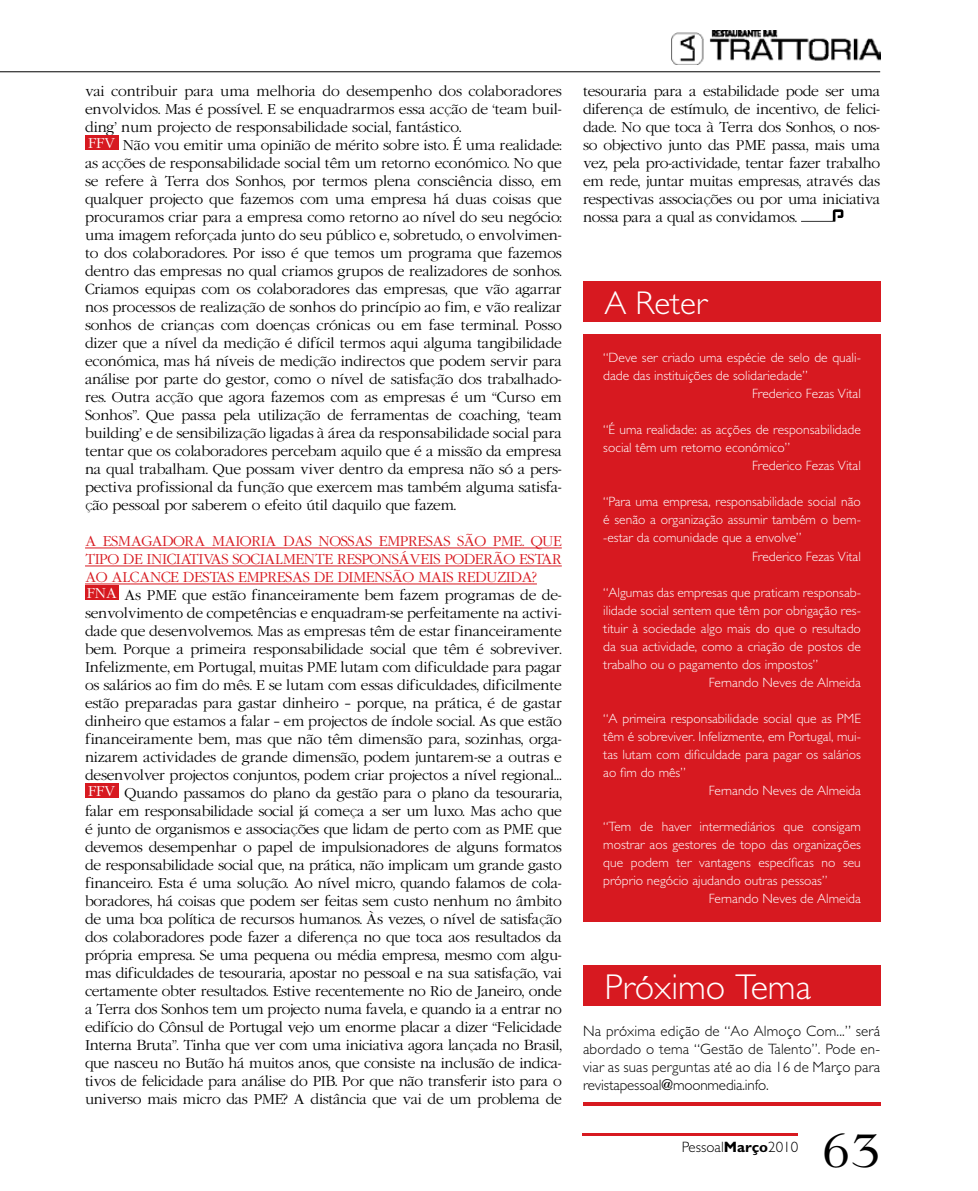
<style>
.page{position:relative;width:978px;height:1191px;background:#fff}
.page>*{position:absolute;margin:0;border:0;box-sizing:border-box;transform-origin:0 0}
.t1{font:45px "Lingwood";color:#000}
.t2{font:300 36px "Gentle Sans";color:#fff}
.t3{font:300 33px "Gentle Sans";color:#fff}
.t4{font:300 15px/18px "Gentle Sans";letter-spacing:-.01em;color:#000;text-align:justify}
.t5{font:300 13.5px/18px "Garamond";letter-spacing:-.01em;color:#000}
.t6{font:300 13.5px "Gentle Sans";color:#fff}
.t7{font:300 13.5px "Garamond";letter-spacing:-.025em;color:#d71920}
.s1{color:#fff}
.s2{color:#d71920}
.s3{font-weight:700}
</style>
<div class="page">
<hr style="left:0;top:71px;width:880px;height:1px;background:#000">
<hr style="left:582px;top:1133px;width:216px;height:2px;background:#d71920">
<img style="left:671px;top:30px;width:209px;height:34px">
<hr style="left:85px;top:547px;width:477px;height:1px;background:#d71920">
<hr style="left:85px;top:565px;width:477px;height:1px;background:#d71920">
<hr style="left:85px;top:583px;width:452px;height:1px;background:#d71920">
<div style="left:85px;top:135px;width:34px;height:15px;background:#d71920"></div>
<div style="left:85px;top:585px;width:34px;height:15px;background:#d71920"></div>
<div style="left:85px;top:783px;width:34px;height:15px;background:#d71920"></div>
<div style="left:583px;top:964px;width:297px;height:41px;background:#d71920"></div>
<hr style="left:583px;top:1102px;width:297px;height:4px;background:#d71920">
<svg style="left:801px;top:209px;width:42px;height:13px"></svg>
<div style="left:583px;top:334px;width:297px;height:587px;background:#d71920"></div>
<div style="left:583px;top:281px;width:297px;height:40px;background:#d71920"></div>
<p class="t5" style="left:85px;top:82px;width:478px">vai contribuir para uma melhoria do desempenho dos colaboradores envolvidos. Mas é possível. E se enquadrarmos essa acção de ‘team buil&shy;ding’ num projecto de responsabilidade social, fantástico.<br><span class="s1">FFV</span> Não vou emitir uma opinião de mérito sobre isto. É uma realidade: as acções de responsabilidade social têm um retorno económico. No que se refere à Terra dos Sonhos, por termos plena consciência disso, em qualquer projecto que fazemos com uma empresa há duas coisas que procuramos criar para a empresa como retorno ao nível do seu negócio: uma imagem reforçada junto do seu público e, sobretudo, o envolvimen&shy;to dos colaboradores. Por isso é que temos um programa que fazemos dentro das empresas no qual criamos grupos de realizadores de sonhos.<br>Criamos equipas com os colaboradores das empresas, que vão agarrar nos processos de realização de sonhos do princípio ao fim, e vão realizar sonhos de crianças com doenças crónicas ou em fase terminal. Posso dizer que a nível da medição é difícil termos aqui alguma tangibilidade económica, mas há níveis de medição indirectos que podem servir para análise por parte do gestor, como o nível de satisfação dos trabalhado&shy;res. Outra acção que agora fazemos com as empresas é um “Curso em Sonhos”. Que passa pela utilização de ferramentas de coaching, ‘team building’ e de sensibilização ligadas à área da responsabilidade social para tentar que os colaboradores percebam aquilo que é a missão da empresa na qual trabalham. Que possam viver dentro da empresa não só a pers&shy;pectiva profissional da função que exercem mas também alguma satisfa&shy;ção pessoal por saberem o efeito útil daquilo que fazem.</p>
<p class="t7" style="left:85px;top:532px;width:159px">A ESMAGADORA MAIORI</p>
<p class="t7" style="left:265px;top:532px;width:211px">A DAS NOSSAS EMPRESAS SÃO</p>
<p class="t7" style="left:493px;top:532px;width:70px">PME. QUE</p>
<p class="t7" style="left:85px;top:550px;width:401px">TIPO DE INICIATIVAS SOCIALMENTE RESPONSÁVEIS PODERÃO</p>
<p class="t5" style="left:85px;top:550px;width:478px;text-indent:434px"><span class="s2">ESTAR AO ALCANCE DESTAS EMPRESAS DE DIMENSÃO MAIS REDUZIDA?<br></span><span class="s1">FNA</span> As PME que estão financeiramente bem fazem programas de de&shy;senvolvimento de competências e enquadram-se perfeitamente na activi&shy;dade que desenvolvemos. Mas as empresas têm de estar financeiramente bem. Porque a primeira responsabilidade social que têm é sobreviver.<br>Infelizmente, em Portugal, muitas PME lutam com dificuldade para pagar os salários ao fim do mês. E se lutam com essas dificuldades, dificilmente estão preparadas para gastar dinheiro – porque, na prática, é de gastar dinheiro que estamos a falar – em projectos de índole social. As que estão financeiramente bem, mas que não têm dimensão para, sozinhas, orga&shy;nizarem actividades de grande dimensão, podem juntarem-se a outras e desenvolver projectos conjuntos, podem criar projectos a nível regional… <span class="s1">FFV</span> Quando passamos do plano da gestão para o plano da tesouraria, falar em responsabilidade social já começa a ser um luxo. Mas acho que é junto de organismos e associações que lidam de perto com as PME que devemos desempenhar o papel de impulsionadores de alguns formatos de responsabilidade social que, na prática, não implicam um grande gasto financeiro. Esta é uma solução. Ao nível micro, quando falamos de cola&shy;boradores, há coisas que podem ser feitas sem custo nenhum no âmbito de uma boa política de recursos humanos. Às vezes, o nível de satisfação dos colaboradores pode fazer a diferença no que toca aos resultados da própria empresa. Se uma pequena ou média empresa, mesmo com algu&shy;mas dificuldades de tesouraria, apostar no pessoal e na sua satisfação, vai certamente obter resultados. Estive recentemente no Rio de Janeiro, onde a Terra dos Sonhos tem um projecto numa favela, e quando ia a entrar no edifício do Cônsul de Portugal vejo um enorme placar a dizer “Felicidade Interna Bruta”. Tinha que ver com uma iniciativa agora lançada no Brasil, que nasceu no Butão há muitos anos, que consiste na inclusão de indica&shy;tivos de felicidade para análise do PIB. Por que não transferir isto para o universo mais micro das PME? A distância que vai de um problema de</p>
<p class="t5" style="left:583px;top:82px;width:299px;text-align:justify">tesouraria para a estabilidade pode ser uma diferença de estímulo, de incentivo, de felici&shy;dade. No que toca à Terra dos Sonhos, o nos&shy;so objectivo junto das PME passa, mais uma vez, pela pro-actividade, tentar fazer trabalho em rede, juntar muitas empresas, através das respectivas associações ou por uma iniciativa nossa para a qual as convidamos.</p>
<h3 class="t3" style="left:604px;top:284px;width:104px">A Reter</h3>
<p class="t6" style="left:603px;top:350px;width:259px">“Deve ser criado uma espécie de selo de quali-</p>
<p class="t6" style="left:603px;top:368px;width:206px">dade das instituições de solidariedade”</p>
<p class="t6" style="left:752px;top:386px;width:110px">Frederico Fezas Vital</p>
<p class="t6" style="left:603px;top:422px;width:259px">“É uma realidade: as acções de responsabilidade</p>
<p class="t6" style="left:603px;top:440px;width:188px">social têm um retorno económico”</p>
<p class="t6" style="left:752px;top:458px;width:110px">Frederico Fezas Vital</p>
<p class="t6" style="left:603px;top:494px;width:259px">“Para uma empresa, responsabilidade social não</p>
<p class="t6" style="left:603px;top:512px;width:259px">é senão a organização assumir também o bem-</p>
<p class="t6" style="left:603px;top:530px;width:200px">-estar da comunidade que a envolve”</p>
<p class="t6" style="left:752px;top:548px;width:110px">Frederico Fezas Vital</p>
<p class="t6" style="left:603px;top:584px;width:259px">“Algumas das empresas que praticam responsab-</p>
<p class="t6" style="left:603px;top:602px;width:259px">ilidade social sentem que têm por obrigação res-</p>
<p class="t6" style="left:603px;top:620px;width:259px">tituir à sociedade algo mais do que o resultado</p>
<p class="t6" style="left:603px;top:638px;width:259px">da sua actividade, como a criação de postos de</p>
<p class="t6" style="left:603px;top:656px;width:216px">trabalho ou o pagamento dos impostos”</p>
<p class="t6" style="left:709px;top:674px;width:154px">Fernando Neves de Almeida</p>
<p class="t6" style="left:603px;top:710px;width:259px">“A primeira responsabilidade social que as PME</p>
<p class="t6" style="left:603px;top:728px;width:259px">têm é sobreviver. Infelizmente, em Portugal, mui-</p>
<p class="t6" style="left:603px;top:746px;width:259px">tas lutam com dificuldade para pagar os salários</p>
<p class="t6" style="left:603px;top:764px;width:84px">ao fim do mês”</p>
<p class="t6" style="left:709px;top:782px;width:154px">Fernando Neves de Almeida</p>
<p class="t6" style="left:603px;top:818px;width:259px">“Tem de haver intermediários que consigam</p>
<p class="t6" style="left:603px;top:836px;width:259px">mostrar aos gestores de topo das organizações</p>
<p class="t6" style="left:603px;top:854px;width:259px">que podem ter vantagens específicas no seu</p>
<p class="t6" style="left:603px;top:872px;width:226px">próprio negócio ajudando outras pessoas”</p>
<p class="t6" style="left:709px;top:890px;width:154px">Fernando Neves de Almeida</p>
<h2 class="t2" style="left:604px;top:966px;width:208px">Próximo Tema</h2>
<p class="t4" style="left:583px;top:1022px;width:299px">Na próxima edição de “Ao Almoço Com...” será abordado o tema “Gestão de Talento”. Pode en&shy;viar as suas perguntas até ao dia 16 de Março para revistapessoal@moonmedia.info.</p>
<p class="t4" style="left:682px;top:1137px;width:118px">Pessoal<span class="s3">Março</span>2010</p>
<h1 class="t1" style="left:821px;top:1125px;width:61px">63</h1>
</div>
